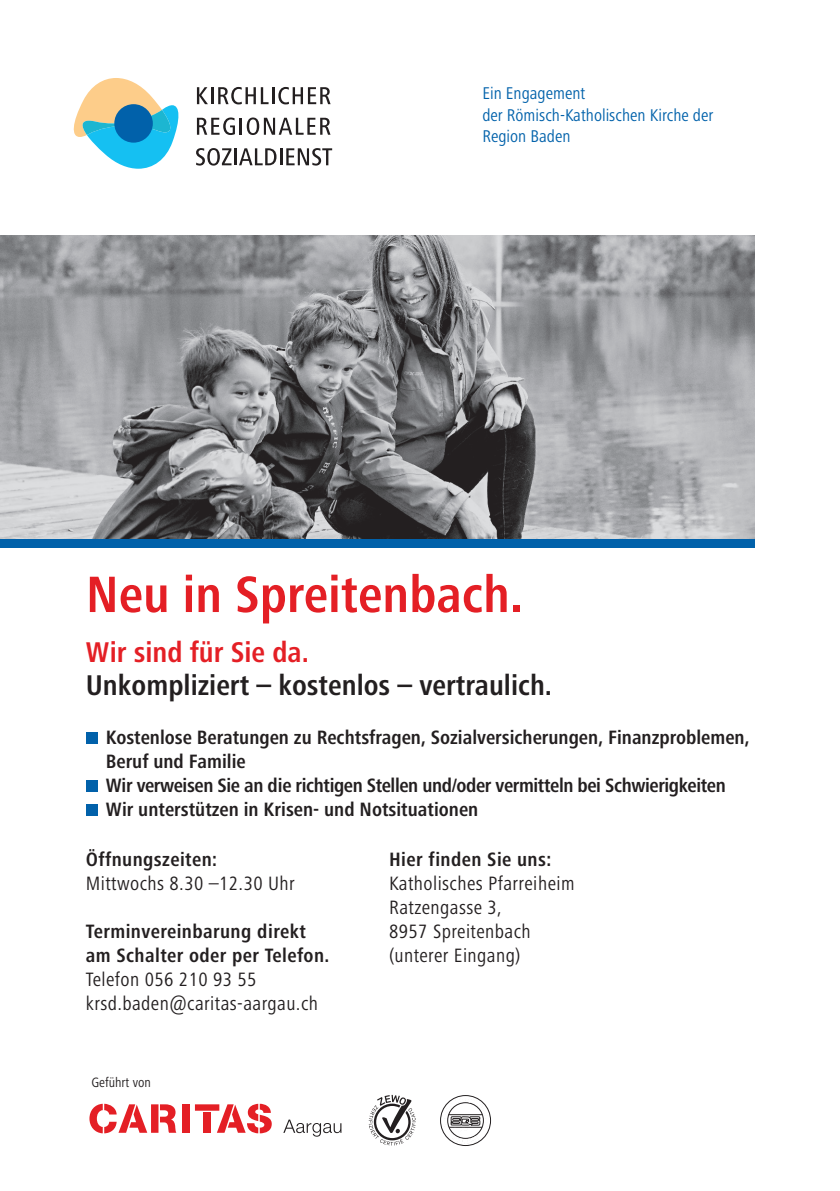
<style>
.page{position:relative;width:840px;height:1191px;background:#fff}
.page>*{position:absolute;margin:0;border:0;box-sizing:border-box;transform-origin:0 0}
.t1{font:700 condensed 53px "Frutiger Next Pro";color:#e41f25}
.t2{font:700 condensed 29.6px "Frutiger Next Pro";color:#231f20}
.t3{font:700 condensed 29.6px "Frutiger Next Pro";color:#e41f25}
.t4{font:700 condensed 20px/24px "Frutiger Next Pro";color:#231f20}
.t5{font:condensed 20px/24px "Frutiger Next Pro";letter-spacing:.02em;color:#231f20}
.t6{font:700 condensed 20px/24px "Frutiger Next Pro";letter-spacing:.02em;color:#231f20}
.t7{font:condensed 17.6px/21.2px "Frutiger Next Pro";color:#0161aa}
.t8{font:condensed 14px "Frutiger Next Pro";color:#231f20}
</style>
<div class="page">
<svg style="left:73px;top:78px;width:106px;height:91px"></svg>
<div style="left:114px;top:104px;width:39px;height:39px;background:#0161aa;border-radius:50%"></div>
<svg style="left:197px;top:87px;width:133px;height:17px"></svg>
<svg style="left:197px;top:117px;width:133px;height:18px"></svg>
<svg style="left:196px;top:148px;width:136px;height:18px"></svg>
<div style="left:0;top:537px;width:754px;height:11px;background:#0161aa"></div>
<img style="left:0;top:235px;width:754px;height:303px">
<svg style="left:283px;top:1119px;width:58px;height:17px"></svg>
<div style="left:182px;top:1104px;width:8px;height:28px;background:#e41f25"></div>
<svg style="left:89px;top:1103px;width:87px;height:30px"></svg>
<svg style="left:195px;top:1103px;width:76px;height:30px"></svg>
<svg style="left:368px;top:1095px;width:47px;height:50px"></svg>
<div style="left:440px;top:1095px;width:50px;height:50px;border:1px solid #231f20;border-radius:50%"></div>
<svg style="left:441px;top:1097px;width:48px;height:47px"></svg>
<div style="left:86px;top:732px;width:11px;height:11px;background:#0161aa"></div>
<div style="left:86px;top:780px;width:11px;height:11px;background:#0161aa"></div>
<div style="left:86px;top:804px;width:11px;height:11px;background:#0161aa"></div>
<p class="t7" style="left:482px;top:83px;width:232px">Ein Engagement<br>der Römisch-Katholischen Kirche der<br>Region Baden</p>
<h1 class="t1" style="left:86px;top:564px;width:438px">Neu in Spreitenbach.</h1>
<h2 class="t3" style="left:86px;top:635px;width:224px">Wir sind für Sie da.</h2>
<h2 class="t2" style="left:86px;top:668px;width:467px">Unkompliziert – kostenlos – vertraulich.</h2>
<p class="t4" style="left:106px;top:725px;width:645px">Kostenlose Beratungen zu Rechtsfragen, Sozialversicherungen, Finanzproblemen, Beruf und Familie<br>Wir verweisen Sie an die richtigen Stellen und/oder vermitteln bei Schwierigkeiten Wir unterstützen in Krisen- und Notsituationen</p>
<p class="t6" style="left:86px;top:847px;width:133px">Öffnungszeiten:</p>
<p class="t5" style="left:86px;top:871px;width:210px">Mittwochs 8.30 –12.30 Uhr</p>
<p class="t6" style="left:86px;top:919px;width:245px">Terminvereinbarung direkt am Schalter oder per Telefon.</p>
<p class="t5" style="left:86px;top:967px;width:234px">Telefon 056 210 93 55 krsd.baden@caritas-aargau.ch</p>
<p class="t6" style="left:389px;top:847px;width:163px">Hier finden Sie uns:</p>
<p class="t5" style="left:389px;top:871px;width:187px">Katholisches Pfarreiheim<br>Ratzengasse 3,<br>8957 Spreitenbach (unterer Eingang)</p>
<p class="t8" style="left:91px;top:1074px;width:61px">Geführt von</p>
</div>
